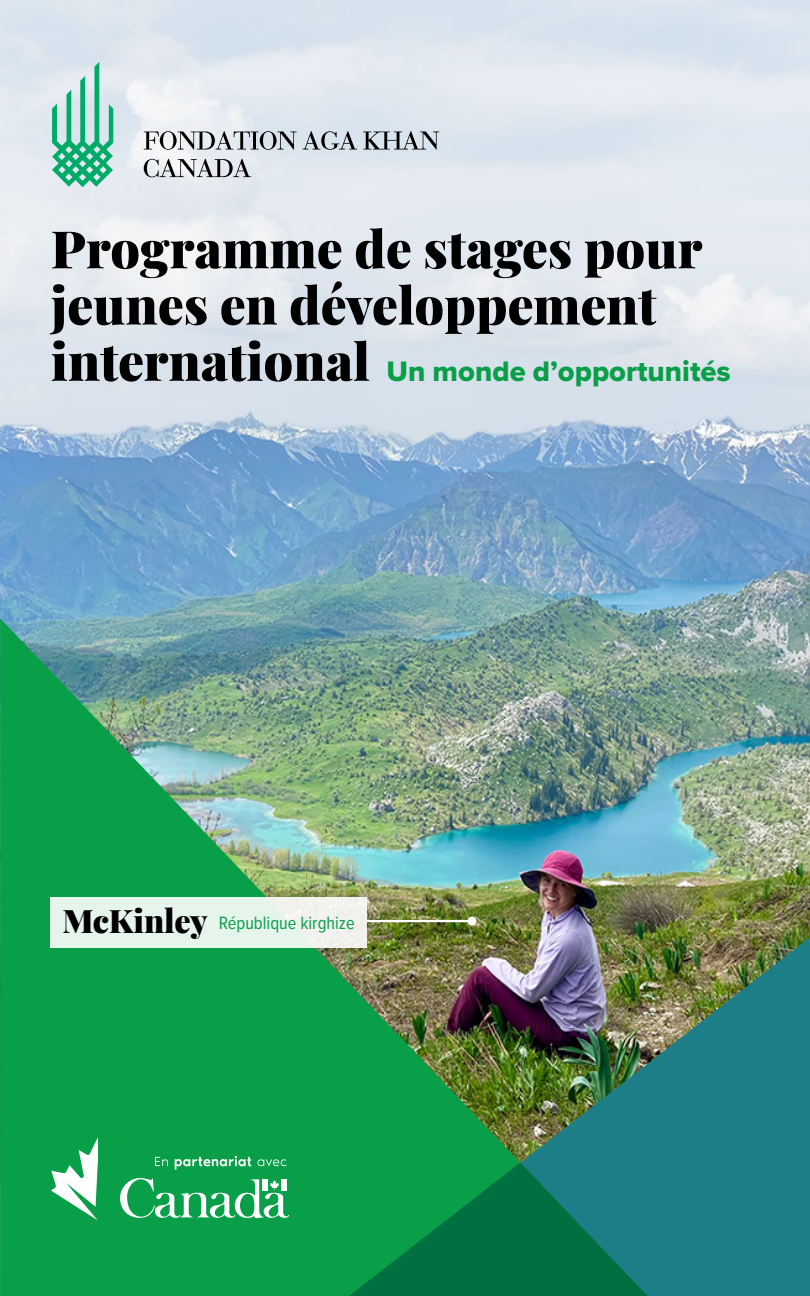
<style>
.page{position:relative;width:810px;height:1296px;background:#fff}
.page>*{position:absolute;margin:0;border:0;box-sizing:border-box;transform-origin:0 0}
.t1{font:900 51.75px/56.2px "Playfair Display";color:#000}
.t2{font:29.25px "Proxima Nova Extrabld";color:#099f49}
.t3{font:18.45px "Proxima Nova Cond";color:#099f49}
.s1{font-family:"Playfair Display";font-weight:900;font-size:51.75px;color:#000}
.s2{font-family:"Playfair Display";font-weight:900;font-size:32.4px;color:#000}
</style>
<div class="page">
<img style="left:0;top:0;width:810px;height:937px">
<svg style="left:52px;top:62px;width:61px;height:125px;background:#89d0bb"></svg>
<svg style="left:303px;top:131px;width:54px;height:19px"></svg>
<svg style="left:363px;top:131px;width:76px;height:19px"></svg>
<svg style="left:144px;top:131px;width:153px;height:19px;background:#a6aaaf"></svg>
<svg style="left:144px;top:159px;width:107px;height:18px"></svg>
<img style="left:0;top:618px;width:648px;height:678px">
<img style="left:520px;top:937px;width:290px;height:359px">
<svg style="left:349px;top:1163px;width:299px;height:133px;background:#088052"></svg>
<div style="left:51px;top:897px;width:316px;height:50px;background:linear-gradient(to right,#e1f6ec,#eff2ed)"></div>
<svg style="left:51px;top:1137px;width:47px;height:83px"></svg>
<svg style="left:120px;top:1156px;width:169px;height:64px;background:#3cb26e"></svg>
<hr style="left:367px;top:920px;width:105px;height:2px;background:#fff">
<div style="left:467px;top:917px;width:9px;height:9px;background:#fff;border-radius:50%"></div>
<p class="t1" style="left:51px;top:216px;width:653px">Programme de stages pour jeunes en développement</p>
<p class="t2" style="left:51px;top:349px;width:682px"><span class="s1">international</span> Un monde d’opportunités</p>
<p class="t3" style="left:62px;top:910px;width:294px"><span class="s2">McKinley</span> République kirghize</p>
</div>
